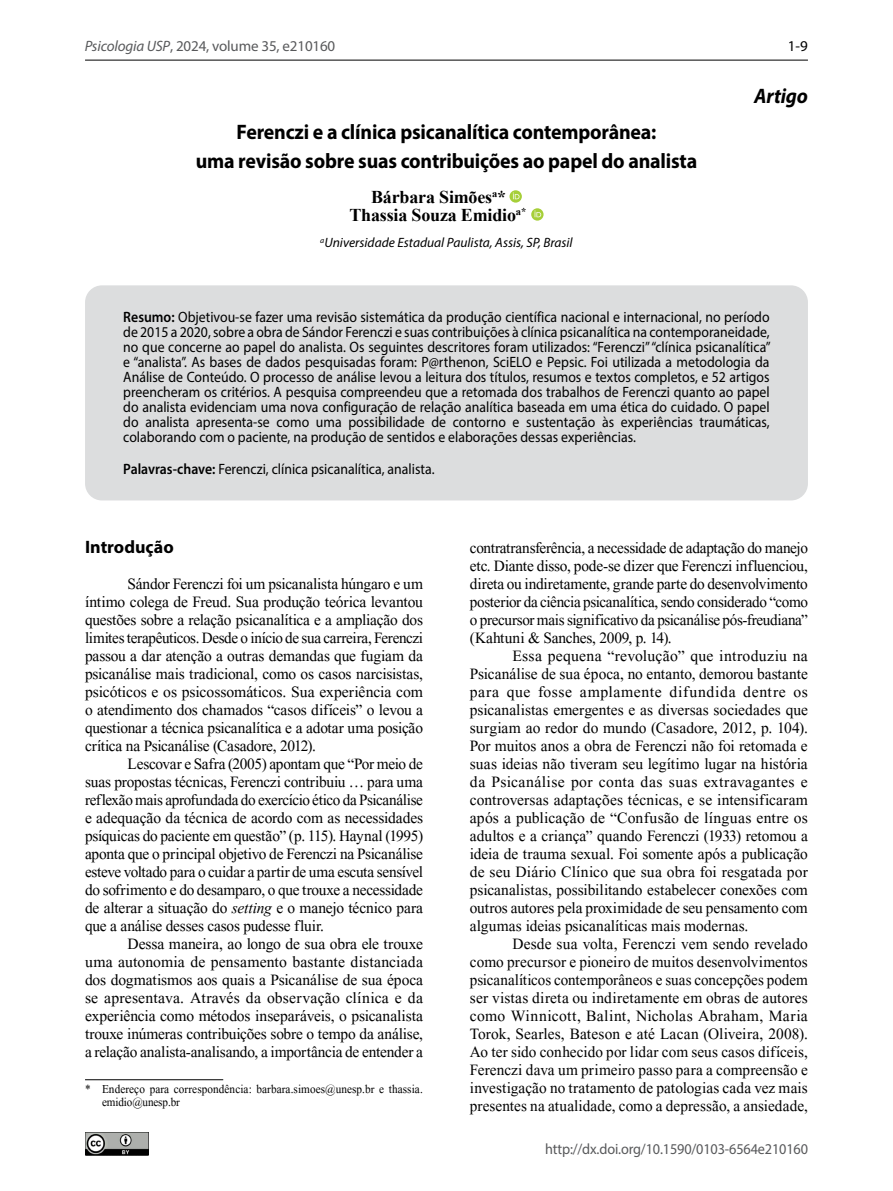
<style>
.page{position:relative;width:893px;height:1191px;background:#fff}
.page>*{position:absolute;margin:0;border:0;box-sizing:border-box;transform-origin:0 0}
.t1{font:700 21px/28.5px "Myriad Pro";letter-spacing:-.01em;color:#000;text-align:center;scale:.95 1}
.t2{font:italic 700 21px "Myriad Pro";letter-spacing:-.01em;color:#000;scale:.95 1}
.t3{font:19.5px/18px "Aparajita";letter-spacing:-.005em;color:#000;text-align:justify}
.t4{font:700 18px/18px "Times New Roman";letter-spacing:-.01em;color:#000;text-align:center}
.t5{font:700 18px "Myriad Pro";color:#000}
.t6{font:15px/15px "Myriad Pro";color:#000;text-align:justify;scale:.92 1}
.t7{font:15px/13.5px "Aparajita";letter-spacing:.005em;color:#000;scale:.93 1}
.t8{font:15px "Myriad Pro";letter-spacing:-.01em;color:#58595b;scale:.95 1}
.t9{font:15px "Myriad Pro";letter-spacing:-.01em;color:#58595b}
.t10{font:15px "Myriad Pro";color:#000}
.t11{font:italic 13.5px "Myriad Pro";color:#000}
.s1{font-style:italic}
.s2{font-weight:600}
</style>
<div class="page">
<hr style="left:85px;top:60px;width:723px;height:1px;background:#000">
<img style="left:85px;top:1132px;width:63px;height:23px">
<div style="left:85px;top:285px;width:723px;height:215px;background:#dcddde;border-radius:17px"></div>
<hr style="left:85px;top:1079px;width:138px;height:1px;background:#000">
<svg style="left:509px;top:190px;width:13px;height:13px"></svg>
<svg style="left:531px;top:208px;width:13px;height:13px"></svg>
<p class="t9" style="left:85px;top:37px;width:252px"><span class="s1">Psicologia USP</span>, 2024, volume 35, e210160</p>
<p class="t10" style="left:788px;top:37px;width:21px">1-9</p>
<p class="t1" style="left:196px;top:117px;width:529px">Ferenczi e a clínica psicanalítica contemporânea:<br>uma revisão sobre suas contribuições ao papel do analista</p>
<p class="t4" style="left:349px;top:187px;width:178px">Bárbara Simões<sup>a</sup>*<br>Thassia Souza Emidio<sup>a*</sup></p>
<p class="t11" style="left:320px;top:234px;width:254px"><sup>a</sup>Universidade Estadual Paulista, Assis, SP, Brasil</p>
<p class="t2" style="left:754px;top:82px;width:58px">Artigo</p>
<p class="t6" style="left:123px;top:309px;width:705px"><span class="s2">Resumo:</span> Objetivou-se fazer uma revisão sistemática da produção científica nacional e internacional, no período de 2015 a 2020, sobre a obra de Sándor Ferenczi e suas contribuições à clínica psicanalítica na contemporaneidade, no que concerne ao papel do analista. Os seguintes descritores foram utilizados: “Ferenczi” “clínica psicanalítica” e “analista”. As bases de dados pesquisadas foram: P@rthenon, SciELO e Pepsic. Foi utilizada a metodologia da Análise de Conteúdo. O processo de análise levou a leitura dos títulos, resumos e textos completos, e 52 artigos preencheram os critérios. A pesquisa compreendeu que a retomada dos trabalhos de Ferenczi quanto ao papel do analista evidenciam uma nova configuração de relação analítica baseada em uma ética do cuidado. O papel do analista apresenta-se como uma possibilidade de contorno e sustentação às experiências traumáticas, colaborando com o paciente, na produção de sentidos e elaborações dessas experiências.</p>
<p class="t6" style="left:123px;top:461px;width:340px"><span class="s2">Palavras-chave:</span> Ferenczi, clínica psicanalítica, analista.</p>
<p class="t5" style="left:85px;top:535px;width:90px">Introdução</p>
<p class="t3" style="left:85px;top:576px;width:340px;text-indent:43px">Sándor Ferenczi foi um psicanalista húngaro e um íntimo colega de Freud. Sua produção teórica levantou questões sobre a relação psicanalítica e a ampliação dos limites terapêuticos. Desde o início de sua carreira, Ferenczi passou a dar atenção a outras demandas que fugiam da psicanálise mais tradicional, como os casos narcisistas, psicóticos e os psicossomáticos. Sua experiência com o atendimento dos chamados “casos difíceis” o levou a questionar a técnica psicanalítica e a adotar uma posição crítica na Psicanálise (Casadore, 2012).</p>
<p class="t3" style="left:85px;top:756px;width:340px;text-indent:43px">Lescovar e Safra (2005) apontam que “Por meio de suas propostas técnicas, Ferenczi contribuiu … para uma reflexão mais aprofundada do exercício ético da Psicanálise e adequação da técnica de acordo com as necessidades psíquicas do paciente em questão” (p. 115). Haynal (1995) aponta que o principal objetivo de Ferenczi na Psicanálise esteve voltado para o cuidar a partir de uma escuta sensível do sofrimento e do desamparo, o que trouxe a necessidade de alterar a situação do <span class="s1">setting</span> e o manejo técnico para que a análise desses casos pudesse fluir.</p>
<p class="t3" style="left:85px;top:936px;width:340px;text-indent:43px">Dessa maneira, ao longo de sua obra ele trouxe uma autonomia de pensamento bastante distanciada dos dogmatismos aos quais a Psicanálise de sua época se apresentava. Através da observação clínica e da experiência como métodos inseparáveis, o psicanalista trouxe inúmeras contribuições sobre o tempo da análise, a relação analista-analisando, a importância de entender a</p>
<p class="t7" style="left:102px;top:1082px;width:346px;text-indent:-17px">* Endereço para correspondência: barbara.simoes@unesp.br e thassia. emidio@unesp.br</p>
<p class="t3" style="left:470px;top:540px;width:340px">contratransferência, a necessidade de adaptação do manejo etc. Diante disso, pode-se dizer que Ferenczi influenciou, direta ou indiretamente, grande parte do desenvolvimento posterior da ciência psicanalítica, sendo considerado “como o precursor mais significativo da psicanálise pós-freudiana” (Kahtuni &amp; Sanches, 2009, p. 14).</p>
<p class="t3" style="left:470px;top:648px;width:340px;text-indent:43px">Essa pequena “revolução” que introduziu na Psicanálise de sua época, no entanto, demorou bastante para que fosse amplamente difundida dentre os psicanalistas emergentes e as diversas sociedades que surgiam ao redor do mundo (Casadore, 2012, p. 104).<br>Por muitos anos a obra de Ferenczi não foi retomada e suas ideias não tiveram seu legítimo lugar na história da Psicanálise por conta das suas extravagantes e controversas adaptações técnicas, e se intensificaram após a publicação de “Confusão de línguas entre os adultos e a criança” quando Ferenczi (1933) retomou a ideia de trauma sexual. Foi somente após a publicação de seu Diário Clínico que sua obra foi resgatada por psicanalistas, possibilitando estabelecer conexões com outros autores pela proximidade de seu pensamento com algumas ideias psicanalíticas mais modernas.</p>
<p class="t3" style="left:470px;top:936px;width:340px;text-indent:43px">Desde sua volta, Ferenczi vem sendo revelado como precursor e pioneiro de muitos desenvolvimentos psicanalíticos contemporâneos e suas concepções podem ser vistas direta ou indiretamente em obras de autores como Winnicott, Balint, Nicholas Abraham, Maria Torok, Searles, Bateson e até Lacan (Oliveira, 2008).<br>Ao ter sido conhecido por lidar com seus casos difíceis, Ferenczi dava um primeiro passo para a compreensão e investigação no tratamento de patologias cada vez mais presentes na atualidade, como a depressão, a ansiedade,</p>
<p class="t8" style="left:545px;top:1139px;width:278px">http://dx.doi.org/10.1590/0103-6564e210160</p>
</div>
